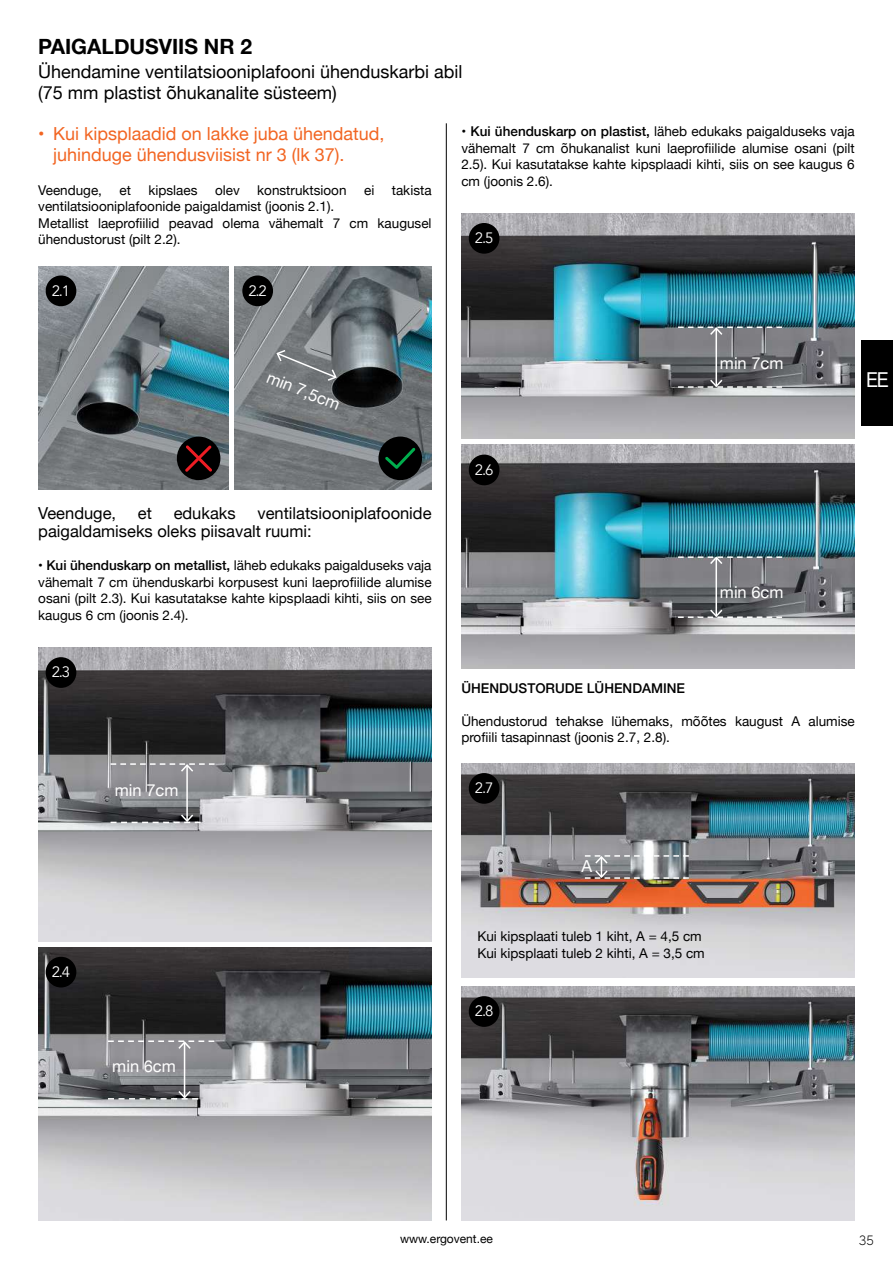
<style>
.page{position:relative;width:893px;height:1263px;background:#fff}
.page>*{position:absolute;margin:0;border:0;box-sizing:border-box;transform-origin:0 0}
.t1{font:700 21px "Helvetica Neue";color:#000}
.t2{font:21px "Avenir";color:#fff}
.t3{font:18px/21px "Helvetica Neue";color:#000}
.t4{font:18px/21px "Helvetica Neue";color:#f26522}
.t5{font:16.5px/18px "Helvetica Neue";color:#000}
.t6{font:16.5px "Helvetica Neue";color:#fff}
.t7{font:15px "Avenir";color:#fff}
.t8{font:13.5px/16.5px "Helvetica Neue";color:#000}
.t9{font:500 13.5px "Helvetica Neue";color:#000}
.t10{font:300 13.5px "MADETOMMY";color:#000}
.t11{font:12px "Helvetica Neue";color:#000}
.s1{font-weight:500}
</style>
<div class="page">
<img style="left:38px;top:266px;width:191px;height:223px">
<img style="left:235px;top:266px;width:197px;height:223px">
<div style="left:46px;top:275px;width:30px;height:31px;background:#000;border-radius:50%"></div>
<div style="left:242px;top:275px;width:31px;height:31px;background:#000;border-radius:50%"></div>
<img style="left:38px;top:648px;width:394px;height:293px">
<img style="left:461px;top:213px;width:394px;height:225px">
<img style="left:461px;top:445px;width:394px;height:223px">
<img style="left:461px;top:763px;width:394px;height:214px">
<img style="left:461px;top:986px;width:394px;height:234px">
<img style="left:38px;top:947px;width:394px;height:273px">
<hr style="left:446px;top:123px;width:1px;height:1097px;background:#000">
<svg style="left:275px;top:349px;width:63px;height:33px"></svg>
<div style="left:177px;top:437px;width:43px;height:43px;background:#000;border-radius:50%"></div>
<div style="left:378px;top:437px;width:44px;height:43px;background:#000;border-radius:50%"></div>
<svg style="left:185px;top:445px;width:27px;height:27px"></svg>
<svg style="left:385px;top:448px;width:30px;height:21px"></svg>
<hr style="left:186px;top:765px;width:2px;height:56px;background:#fff">
<svg style="left:111px;top:813px;width:90px;height:10px"></svg>
<svg style="left:111px;top:763px;width:104px;height:10px"></svg>
<hr style="left:715px;top:557px;width:2px;height:59px;background:#fff">
<svg style="left:678px;top:608px;width:104px;height:10px"></svg>
<svg style="left:678px;top:555px;width:104px;height:11px"></svg>
<hr style="left:715px;top:328px;width:2px;height:58px;background:#fff">
<svg style="left:678px;top:378px;width:104px;height:10px"></svg>
<svg style="left:678px;top:326px;width:104px;height:10px"></svg>
<svg style="left:585px;top:855px;width:104px;height:24px"></svg>
<hr style="left:184px;top:1042px;width:1px;height:55px;background:#fff">
<svg style="left:108px;top:1089px;width:90px;height:11px"></svg>
<svg style="left:108px;top:1040px;width:106px;height:10px"></svg>
<div style="left:46px;top:657px;width:30px;height:31px;background:#000;border-radius:50%"></div>
<div style="left:46px;top:957px;width:30px;height:30px;background:#000;border-radius:50%"></div>
<div style="left:469px;top:223px;width:30px;height:31px;background:#000;border-radius:50%"></div>
<div style="left:469px;top:455px;width:30px;height:30px;background:#000;border-radius:50%"></div>
<div style="left:469px;top:773px;width:30px;height:31px;background:#000;border-radius:50%"></div>
<div style="left:469px;top:996px;width:30px;height:31px;background:#000;border-radius:50%"></div>
<div style="left:861px;top:340px;width:32px;height:85px;background:#000"></div>
<h1 class="t1" style="left:38px;top:31px;width:215px">PAIGALDUSVIIS NR 2</h1>
<h2 class="t3" style="left:38px;top:62px;width:426px">Ühendamine ventilatsiooniplafooni ühenduskarbi abil (75 mm plastist õhukanalite süsteem)</h2>
<h2 class="t4" style="left:38px;top:125px;width:8px">•</h2>
<h2 class="t4" style="left:53px;top:125px;width:333px">Kui kipsplaadid on lakke juba ühendatud, juhinduge ühendusviisist nr 3 (lk 37).</h2>
<p class="t8" style="left:38px;top:183px;width:65px">Veenduge,</p>
<p class="t8" style="left:120px;top:183px;width:13px">et</p>
<p class="t8" style="left:149px;top:183px;width:51px">kipslaes</p>
<p class="t8" style="left:215px;top:183px;width:26px">olev</p>
<p class="t8" style="left:257px;top:183px;width:91px">konstruktsioon</p>
<p class="t8" style="left:364px;top:183px;width:12px">ei</p>
<p class="t8" style="left:392px;top:183px;width:41px">takista</p>
<p class="t8" style="left:38px;top:199px;width:395px">ventilatsiooniplafoonide paigaldamist (joonis 2.1).<br>Metallist laeprofiilid peavad olema vähemalt 7 cm kaugusel ühendustorust (pilt 2.2).</p>
<p class="t7" style="left:52px;top:282px;width:20px">2.1</p>
<p class="t7" style="left:248px;top:282px;width:20px">2.2</p>
<p class="t6" style="left:272px;top:365px;width:79px;rotate:22deg">min 7,5cm</p>
<p class="t5" style="left:38px;top:505px;width:395px;text-indent:219px">ventilatsiooniplafoonide paigaldamiseks oleks piisavalt ruumi:</p>
<p class="t8" style="left:38px;top:558px;width:395px;text-align:justify">• <span class="s1">Kui ühenduskarp on metallist,</span> läheb edukaks paigalduseks vaja vähemalt 7 cm ühenduskarbi korpusest kuni laeprofiilide alumise osani (pilt 2.3). Kui kasutatakse kahte kipsplaadi kihti, siis on see kaugus 6 cm (joonis 2.4).</p>
<p class="t5" style="left:38px;top:505px;width:79px">Veenduge,</p>
<p class="t5" style="left:138px;top:505px;width:16px">et</p>
<p class="t5" style="left:174px;top:505px;width:64px">edukaks</p>
<p class="t7" style="left:52px;top:663px;width:20px">2.3</p>
<p class="t6" style="left:115px;top:778px;width:65px">min 7cm</p>
<p class="t7" style="left:52px;top:963px;width:20px">2.4</p>
<p class="t6" style="left:112px;top:1055px;width:65px">min 6cm</p>
<p class="t8" style="left:461px;top:124px;width:395px;text-align:justify">• <span class="s1">Kui ühenduskarp on plastist,</span> läheb edukaks paigalduseks vaja vähemalt 7 cm õhukanalist kuni laeprofiilide alumise osani (pilt 2.5). Kui kasutatakse kahte kipsplaadi kihti, siis on see kaugus 6 cm (joonis 2.6).</p>
<p class="t7" style="left:475px;top:229px;width:20px">2.5</p>
<p class="t7" style="left:475px;top:461px;width:20px">2.6</p>
<p class="t6" style="left:720px;top:352px;width:65px">min 7cm</p>
<h1 class="t2" style="left:866px;top:363px;width:25px">EE</h1>
<p class="t6" style="left:720px;top:580px;width:65px">min 6cm</p>
<p class="t9" style="left:461px;top:677px;width:225px">ÜHENDUSTORUDE LÜHENDAMINE</p>
<p class="t8" style="left:461px;top:713px;width:395px">Ühendustorud tehakse lühemaks, mõõtes kaugust A alumise profiili tasapinnast (joonis 2.7, 2.8).</p>
<p class="t7" style="left:475px;top:779px;width:20px">2.7</p>
<p class="t6" style="left:581px;top:855px;width:12px">A</p>
<p class="t8" style="left:477px;top:929px;width:229px">Kui kipsplaati tuleb 1 kiht, A = 4,5 cm<br>Kui kipsplaati tuleb 2 kihti, A = 3,5 cm</p>
<p class="t7" style="left:475px;top:1002px;width:20px">2.8</p>
<p class="t11" style="left:400px;top:1230px;width:94px">www.ergovent.ee</p>
<p class="t10" style="left:859px;top:1232px;width:16px">35</p>
</div>
